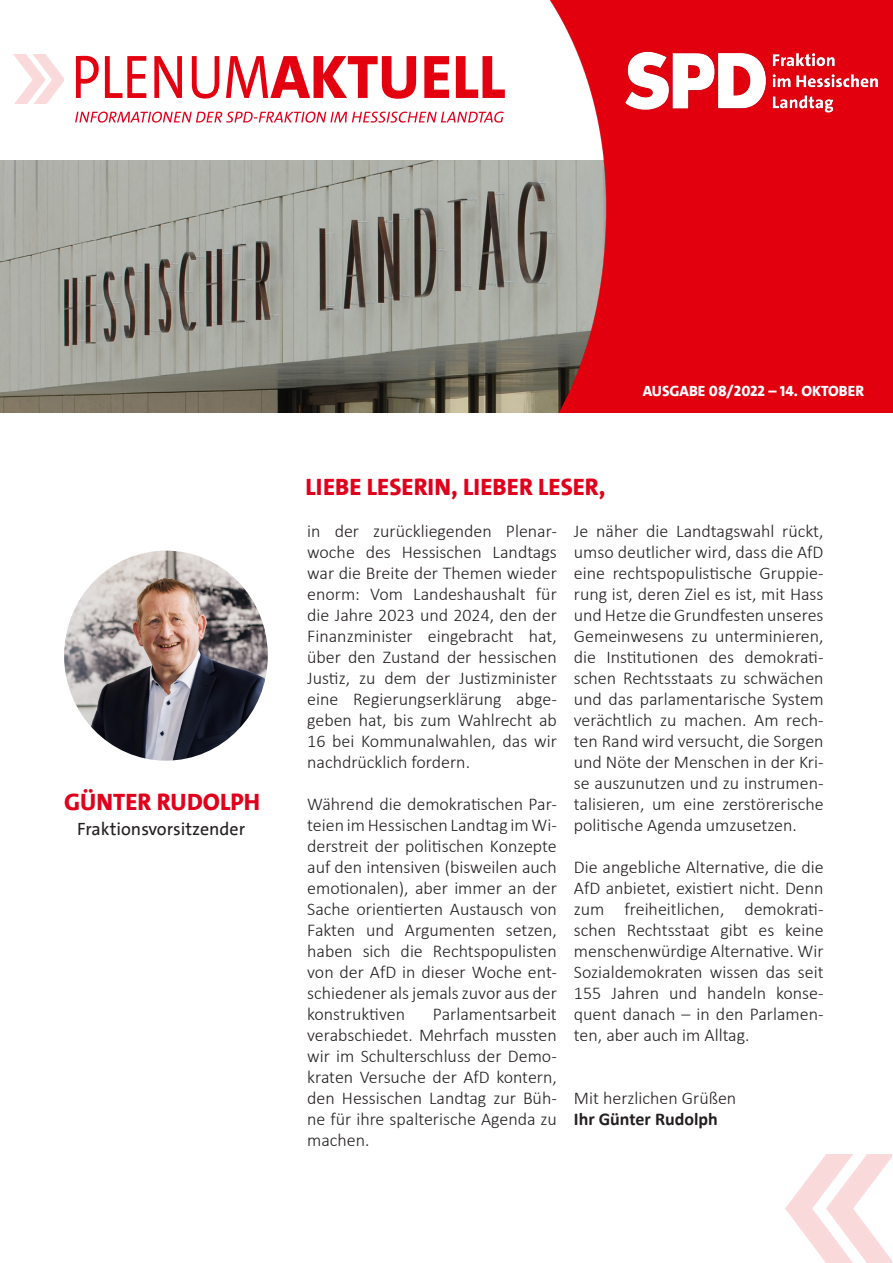
<style>
.page{position:relative;width:893px;height:1263px;background:#fff}
.page>*{position:absolute;margin:0;border:0;box-sizing:border-box;transform-origin:0 0}
.Bildunterschrift_rot{font:800 24px "SPD The Sans";color:#e0001b}
.Fließtext{font:300 18px/21px "Calibri";color:#231f20;text-align:justify}
.Bildunterschrift_Sch{font:18px "SPD The Sans";color:#231f20}
.Fließtext-2{font:700 18px "Calibri";color:#231f20}
.t1{font:800 15px "SPD The Sans Versal";color:#fff}
</style>
<div class="page">
<img style="left:0;top:161px;width:511px;height:251px">
<svg style="left:76px;top:56px;width:429px;height:43px"></svg>
<img style="left:511px;top:0;width:382px;height:412px">
<svg style="left:75px;top:112px;width:429px;height:11px"></svg>
<img style="left:64px;top:551px;width:204px;height:210px">
<img style="left:625px;top:25px;width:254px;height:130px">
<img style="left:14px;top:54px;width:49px;height:50px">
<img style="left:786px;top:1155px;width:105px;height:108px">
<p class="Bildunterschrift_rot" style="left:64px;top:786px;width:197px">GÜNTER RUDOLPH</p>
<p class="Bildunterschrift_Sch" style="left:77px;top:818px;width:169px">Fraktionsvorsitzender</p>
<p class="Bildunterschrift_rot" style="left:306px;top:471px;width:301px">LIEBE LESERIN, LIEBER LESER,</p>
<p class="t1" style="left:643px;top:381px;width:223px">AUSGABE 08/2022 – 14. OKTOBER</p>
<p class="Fließtext" style="left:307px;top:520px;width:251px">in der zurückliegenden Plenar&shy;woche des Hessischen Landtags war die Breite der Themen wieder enorm: Vom Landeshaushalt für die Jahre 2023 und 2024, den der Finanzminister eingebracht hat, über den Zustand der hessischen Justiz, zu dem der Justizminister eine Regierungserklärung abge&shy;geben hat, bis zum Wahlrecht ab 16 bei Kommunalwahlen, das wir nachdrücklich fordern.</p>
<p class="Fließtext" style="left:307px;top:793px;width:251px">Während die demokratischen Par&shy;teien im Hessischen Landtag im Wi&shy;derstreit der politischen Konzepte auf den intensiven (bisweilen auch emotionalen), aber immer an der Sache orientierten Austausch von Fakten und Argumenten setzen, haben sich die Rechtspopulisten von der AfD in dieser Woche ent&shy;schiedener als jemals zuvor aus der konstruktiven</p>
<p class="Fließtext" style="left:307px;top:1003px;width:251px;text-indent:126px">Parlamentsarbeit verabschiedet. Mehrfach mussten wir im Schulterschluss der Demo&shy;kraten Versuche der AfD kontern, den Hessischen Landtag zur Büh&shy;ne für ihre spalterische Agenda zu machen.</p>
<p class="Fließtext" style="left:574px;top:520px;width:251px">Je näher die Landtagswahl rückt, umso deutlicher wird, dass die AfD eine rechtspopulistische Gruppie&shy;rung ist, deren Ziel es ist, mit Hass und Hetze die Grundfesten unseres Gemeinwesens zu unterminieren, die Institutionen des demokrati&shy;schen Rechtsstaats zu schwächen und das parlamentarische System verächtlich zu machen. Am rech&shy;ten Rand wird versucht, die Sorgen und Nöte der Menschen in der Kri&shy;se auszunutzen und zu instrumen&shy;talisieren, um eine zerstörerische politische Agenda umzusetzen.</p>
<p class="Fließtext" style="left:574px;top:856px;width:251px">Die angebliche Alternative, die die AfD anbietet, existiert nicht. Denn zum freiheitlichen, demokrati&shy;schen Rechtsstaat gibt es keine menschenwürdige Alternative. Wir Sozialdemokraten wissen das seit 155 Jahren und handeln konse&shy;quent danach – in den Parlamen&shy;ten, aber auch im Alltag.</p>
<p class="Fließtext" style="left:574px;top:1087px;width:164px">Mit herzlichen Grüßen</p>
<p class="Fließtext-2" style="left:574px;top:1106px;width:145px">Ihr Günter Rudolph</p>
</div>
